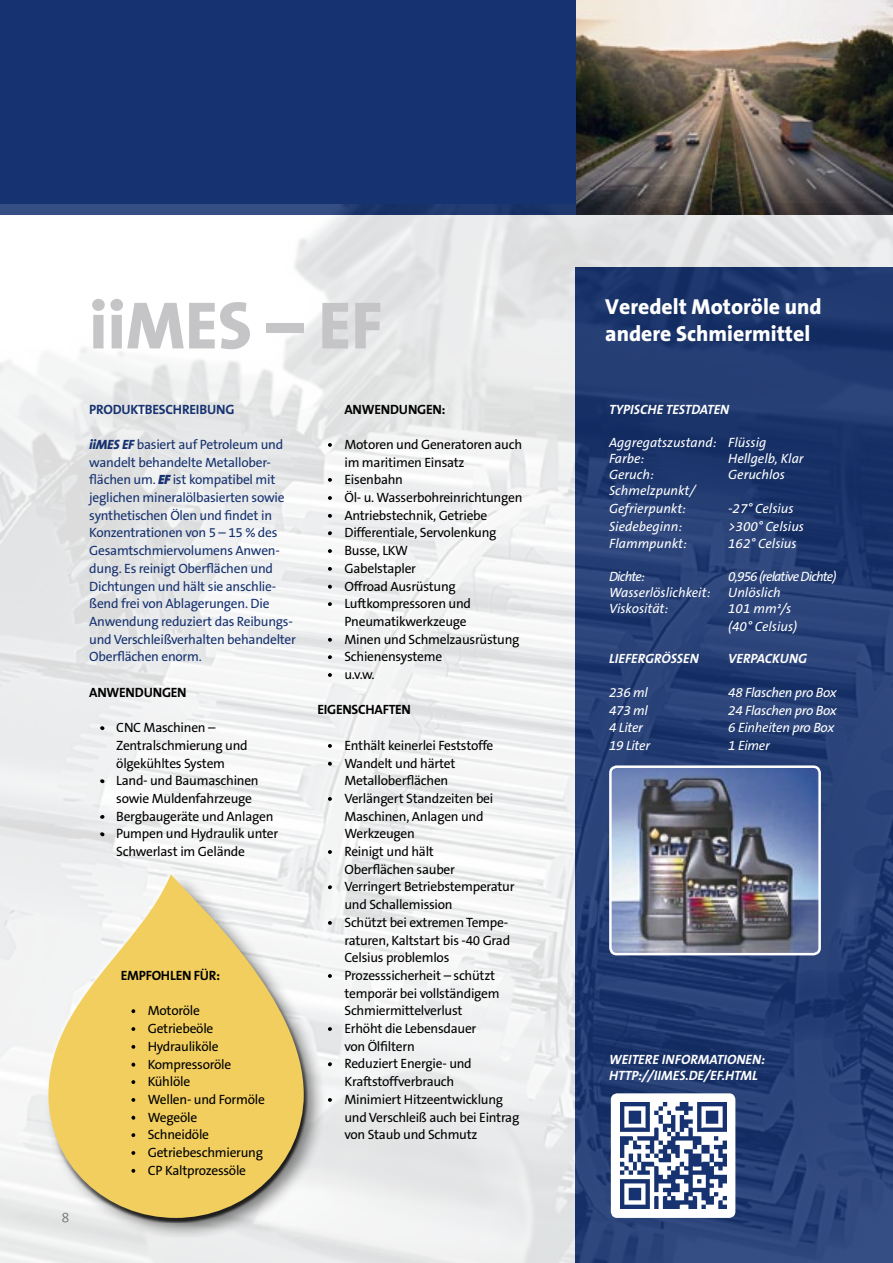
<style>
.page{position:relative;width:893px;height:1263px;background:#fff}
.page>*{position:absolute;margin:0;border:0;box-sizing:border-box;transform-origin:0 0}
.t1{font:800 67.5px "The Sans B8";color:#c5c5c7}
.t2{font:800 21.75px/27px "The Sans B8";color:#fff}
.t3{font:13.5px/17.7px "The Sans B5 Plain";letter-spacing:-.02em;color:#000}
.t4{font:13.5px/17.7px "The Sans B5 Plain";letter-spacing:-.02em;color:#163270}
.t5{font:italic 13.5px/17.7px "The Sans B5 Plain";color:#fff}
.t6{font:italic 700 13.5px/16.2px "The Sans B7";color:#fff}
.t7{font:700 13.5px "The Sans B7";letter-spacing:-.02em;color:#000}
.t8{font:italic 13.5px "The Sans B5 Plain";letter-spacing:-.02em;color:#fff}
.t9{font:italic 13.5px "The Sans B5 Plain";letter-spacing:-.06em;color:#fff}
.t10{font:700 13.5px "The Sans B7";letter-spacing:-.02em;color:#163270}
.s1{font-family:"The Sans B8";font-weight:800;font-style:italic}
.s2{font-family:"The Sans B9";font-weight:900;font-style:italic}
</style>
<div class="page">
<div style="left:0;top:0;width:893px;height:214px;background:#163270"></div>
<img style="left:0;top:204px;width:893px;height:1059px">
<img style="left:613px;top:769px;width:204px;height:182px">
<div style="left:609px;top:765px;width:212px;height:190px;border:3px solid #fff;border-radius:6px"></div>
<img style="left:576px;top:0;width:317px;height:214px">
<div style="left:42px;top:868px;width:284px;height:370px;background:#000;opacity:.5"></div>
<div style="left:44px;top:870px;width:232px;height:282px;background:#f1f2f3"></div>
<div style="left:53px;top:907px;width:255px;height:316px;background:#000;opacity:.75"></div>
<svg style="left:48px;top:874px;width:256px;height:344px;fill:#f1ce5d"></svg>
<svg style="left:101px;top:779px;width:3px;height:4px"></svg>
<svg style="left:101px;top:726px;width:3px;height:4px"></svg>
<svg style="left:132px;top:1151px;width:3px;height:4px"></svg>
<svg style="left:132px;top:1133px;width:3px;height:4px"></svg>
<svg style="left:132px;top:1098px;width:3px;height:4px"></svg>
<svg style="left:132px;top:1080px;width:3px;height:4px"></svg>
<svg style="left:132px;top:1027px;width:3px;height:4px"></svg>
<svg style="left:132px;top:1009px;width:3px;height:4px"></svg>
<svg style="left:328px;top:1098px;width:4px;height:4px"></svg>
<svg style="left:328px;top:1063px;width:4px;height:3px"></svg>
<svg style="left:328px;top:1027px;width:4px;height:4px"></svg>
<svg style="left:328px;top:974px;width:4px;height:4px"></svg>
<svg style="left:328px;top:921px;width:4px;height:4px"></svg>
<svg style="left:328px;top:886px;width:4px;height:3px"></svg>
<svg style="left:328px;top:850px;width:4px;height:4px"></svg>
<svg style="left:328px;top:797px;width:4px;height:4px"></svg>
<svg style="left:328px;top:762px;width:4px;height:3px"></svg>
<svg style="left:328px;top:744px;width:4px;height:4px"></svg>
<svg style="left:328px;top:673px;width:4px;height:4px"></svg>
<svg style="left:328px;top:655px;width:4px;height:4px"></svg>
<svg style="left:328px;top:638px;width:4px;height:3px"></svg>
<svg style="left:328px;top:602px;width:4px;height:4px"></svg>
<svg style="left:328px;top:585px;width:4px;height:3px"></svg>
<svg style="left:328px;top:567px;width:4px;height:4px"></svg>
<svg style="left:328px;top:549px;width:4px;height:4px"></svg>
<svg style="left:328px;top:532px;width:4px;height:3px"></svg>
<svg style="left:328px;top:514px;width:4px;height:3px"></svg>
<svg style="left:328px;top:496px;width:4px;height:4px"></svg>
<svg style="left:328px;top:443px;width:4px;height:4px"></svg>
<svg style="left:328px;top:478px;width:4px;height:4px"></svg>
<svg style="left:62px;top:1213px;width:7px;height:9px"></svg>
<div style="left:611px;top:1093px;width:124px;height:125px;background:#fff;border-radius:6px"></div>
<img style="left:620px;top:1103px;width:106px;height:105px">
<h1 class="t1" style="left:89px;top:290px;width:295px">iiMES – EF</h1>
<h2 class="t2" style="left:605px;top:294px;width:218px">Veredelt Motoröle und andere Schmiermittel</h2>
<p class="t10" style="left:89px;top:402px;width:147px">PRODUKTBESCHREI BUNG</p>
<p class="t4" style="left:89px;top:436px;width:208px"><span class="s1">iiMES EF</span> basiert auf Petroleum und wandelt behandelte Metallober&shy;flächen um. <span class="s2">EF</span> ist kompatibel mit jeglichen mineralölbasierten sowie synthetischen Ölen und findet in<br>Konzentrationen von 5 – 15 % des<br>Gesamtschmiervolumens Anwen&shy;dung. Es reinigt Oberflächen und<br>Dichtungen und hält sie anschlie&shy;ßend frei von Ablagerungen. Die<br>Anwendung reduziert das Reibungs&shy;und Verschleißverhalten behandelter<br>Oberflächen enorm.</p>
<p class="t7" style="left:89px;top:685px;width:99px">ANWENDUNGEN</p>
<p class="t3" style="left:99px;top:719px;width:26px">• CNC</p>
<p class="t3" style="left:116px;top:719px;width:133px;text-indent:27px">Maschinen –<br>Zentralschmierung und ölgekühltes System</p>
<p class="t3" style="left:116px;top:772px;width:144px;text-indent:-17px">• Land- und Baumaschinen sowie Muldenfahrzeuge</p>
<p class="t3" style="left:99px;top:808px;width:176px">• Bergbaugeräte und Anlagen</p>
<p class="t3" style="left:116px;top:825px;width:163px;text-indent:-17px">• Pumpen und Hydraulik unter<br>Schwerlast im Gelände</p>
<p class="t7" style="left:121px;top:968px;width:101px">EMPFOHLEN FÜR:</p>
<p class="t3" style="left:131px;top:1002px;width:71px">• Motoröle</p>
<p class="t3" style="left:131px;top:1020px;width:84px">• Getriebeöle</p>
<p class="t3" style="left:131px;top:1038px;width:89px">• Hydrauliköle</p>
<p class="t3" style="left:131px;top:1056px;width:102px">• Kompressoröle</p>
<p class="t3" style="left:131px;top:1073px;width:61px">• Kühlöle</p>
<p class="t3" style="left:131px;top:1091px;width:136px">• Wellen- und Formöle</p>
<p class="t3" style="left:131px;top:1109px;width:68px">• Wegeöle</p>
<p class="t3" style="left:131px;top:1126px;width:80px">• Schneidöle</p>
<p class="t3" style="left:131px;top:1144px;width:134px">• Getriebeschmierung</p>
<p class="t3" style="left:131px;top:1162px;width:117px">• CP Kaltprozessöle</p>
<p class="t7" style="left:344px;top:402px;width:103px">ANWENDUNGEN:</p>
<p class="t3" style="left:344px;top:436px;width:179px;text-indent:-17px">• Motoren und Generatoren auch im maritimen Einsatz</p>
<p class="t3" style="left:327px;top:471px;width:77px">• Eisenbahn</p>
<p class="t3" style="left:327px;top:489px;width:197px">• Öl- u. Wasserbohreinrichtungen</p>
<p class="t3" style="left:327px;top:507px;width:161px">• Antriebstechnik, Getriebe</p>
<p class="t3" style="left:327px;top:524px;width:171px">• Differentiale, Servolenkung</p>
<p class="t3" style="left:327px;top:542px;width:82px">• Busse, LKW</p>
<p class="t3" style="left:327px;top:560px;width:90px">• Gabelstapler</p>
<p class="t3" style="left:327px;top:578px;width:130px">• Offroad Ausrüstung</p>
<p class="t3" style="left:344px;top:595px;width:128px;text-indent:-17px">• Luftkompressoren und<br>Pneumatikwerkzeuge</p>
<p class="t3" style="left:327px;top:631px;width:194px">• Minen und Schmelzausrüstung</p>
<p class="t3" style="left:327px;top:648px;width:116px">• Schienensysteme</p>
<p class="t3" style="left:327px;top:666px;width:49px">• u. v.w.</p>
<p class="t7" style="left:317px;top:703px;width:95px">EIGENSCHAFTEN</p>
<p class="t3" style="left:327px;top:737px;width:167px">• Enthält keinerlei Feststoffe</p>
<p class="t3" style="left:344px;top:755px;width:113px;text-indent:-17px">• Wandelt und härtet<br>Metalloberflächen</p>
<p class="t3" style="left:344px;top:790px;width:150px;text-indent:-17px">• Verlängert Standzeiten bei<br>Maschinen, Anlagen und<br>Werkzeugen</p>
<p class="t3" style="left:344px;top:843px;width:112px;text-indent:-17px">• Reinigt und hält<br>Oberflächen sauber</p>
<p class="t3" style="left:344px;top:878px;width:172px;text-indent:-17px">• Verringert Betriebstemperatur und Schallemission</p>
<p class="t3" style="left:344px;top:914px;width:167px;text-indent:-17px">• Schützt bei extremen Tempe&shy;raturen, Kaltstart bis -40 Grad<br>Celsius problemlos</p>
<p class="t3" style="left:344px;top:967px;width:157px;text-indent:-17px">• Prozesssicherheit – schützt temporär bei vollständigem<br>Schmiermittelverlust</p>
<p class="t3" style="left:344px;top:1020px;width:133px;text-indent:-17px">• Erhöht die Lebensdauer von Ölfiltern</p>
<p class="t3" style="left:327px;top:1055px;width:146px;text-align:center">• Reduziert Energie- und<br>Kraftstoffverbrauch</p>
<p class="t3" style="left:344px;top:1091px;width:176px;text-indent:-17px">• Minimiert H itzeentwicklung und Verschleiß auch bei Eintrag von Staub und Schmutz</p>
<p class="t6" style="left:609px;top:402px;width:122px">TYPISCHE TESTDATEN</p>
<p class="t5" style="left:609px;top:434px;width:159px;line-height:16.2px">Aggregatszustand: Flüssig<br>Farbe:</p>
<p class="t5" style="left:728px;top:450px;width:77px">Hellgelb, Klar</p>
<p class="t5" style="left:609px;top:466px;width:46px">Geruch:</p>
<p class="t5" style="left:728px;top:466px;width:58px">Geruchlos</p>
<p class="t5" style="left:609px;top:482px;width:88px">Schmelzpunkt/<br>Gefrierpunkt:</p>
<p class="t5" style="left:728px;top:500px;width:67px">-27° Celsius</p>
<p class="t5" style="left:609px;top:518px;width:75px">Siedebeginn:</p>
<p class="t5" style="left:728px;top:518px;width:77px">&gt;300° Celsius</p>
<p class="t5" style="left:609px;top:535px;width:79px">Flammpunkt:</p>
<p class="t5" style="left:728px;top:535px;width:70px">162° Celsius</p>
<p class="t5" style="left:609px;top:568px;width:37px">Dichte:</p>
<p class="t9" style="left:728px;top:569px;width:110px">0,956 (relative Dichte)</p>
<p class="t5" style="left:609px;top:584px;width:103px">Wasserlöslichkeit:</p>
<p class="t5" style="left:728px;top:584px;width:54px">Unlöslich</p>
<p class="t5" style="left:609px;top:600px;width:61px">Viskosität:</p>
<p class="t5" style="left:728px;top:600px;width:70px">101 mm²/s (40° Celsius)</p>
<p class="t6" style="left:609px;top:651px;width:111px">LIEFERGRÖSSEN V</p>
<p class="t6" style="left:736px;top:651px;width:72px">ERPACKUNG</p>
<p class="t5" style="left:609px;top:684px;width:40px">236 ml</p>
<p class="t8" style="left:728px;top:685px;width:110px">48 Flaschen pro Box</p>
<p class="t5" style="left:609px;top:702px;width:40px">473 ml</p>
<p class="t8" style="left:728px;top:703px;width:110px">24 Flaschen pro Box</p>
<p class="t5" style="left:609px;top:719px;width:35px">4 Liter</p>
<p class="t8" style="left:728px;top:721px;width:108px">6 Einheiten pro Box</p>
<p class="t5" style="left:609px;top:737px;width:43px">19 Liter</p>
<p class="t5" style="left:728px;top:737px;width:43px">1 Eimer</p>
<p class="t6" style="left:609px;top:1051px;width:158px">WEITERE INFORMATIONEN:<br>HTTP://IIMES.DE/EF.HTML</p>
</div>
